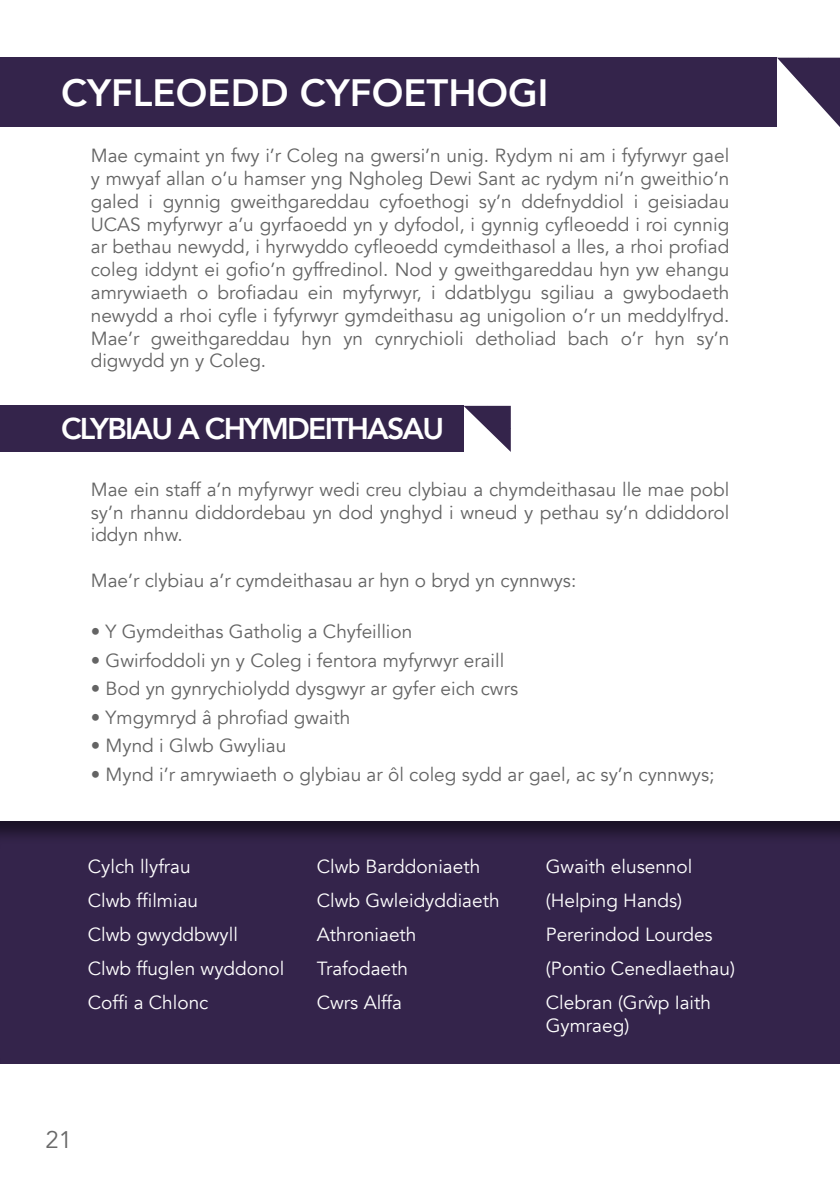
<style>
.page{position:relative;width:840px;height:1191px;background:#fff}
.page>*{position:absolute;margin:0;border:0;box-sizing:border-box;transform-origin:0 0}
.t1{font:800 38px "Avenir";color:#fff}
.t2{font:800 30px "Avenir";letter-spacing:-.06em;color:#fff}
.t3{font:24px "Avenir";color:#696969}
.t4{font:19px/22.8px "Avenir";color:#646464;text-align:justify}
.t5{font:19px/34.2px "Avenir";color:#fff}
</style>
<div class="page">
<div style="left:0;top:406px;width:463px;height:46px;background:#34244b"></div>
<div style="left:0;top:803px;width:839px;height:260px;background:#000;opacity:.5"></div>
<div style="left:0;top:58px;width:776px;height:69px;background:#34244b"></div>
<svg style="left:776px;top:58px;width:63px;height:69px"></svg>
<svg style="left:463px;top:406px;width:47px;height:46px"></svg>
<h1 class="t1" style="left:61px;top:63px;width:488px">CYFLEOEDD CYFOETHOGI</h1>
<p class="t4" style="left:91px;top:145px;width:639px">Mae cymaint yn fwy i’r Coleg na gwersi’n unig. Rydym ni am i fyfyrwyr gael y mwyaf allan o’u hamser yng Ngholeg Dewi Sant ac rydym ni’n gweithio’n galed i gynnig gweithgareddau cyfoethogi sy’n ddefnyddiol i geisiadau UCAS myfyrwyr a’u gyrfaoedd yn y dyfodol, i gynnig cyfleoedd i roi cynnig ar bethau newydd, i hyrwyddo cyfleoedd cymdeithasol a lles, a rhoi profiad coleg iddynt ei gofio’n gyffredinol. Nod y gweithgareddau hyn yw ehangu amrywiaeth o brofiadau ein myfyrwyr, i ddatblygu sgiliau a gwybodaeth newydd a rhoi cyfle i fyfyrwyr gymdeithasu ag unigolion o’r un meddylfryd.<br>Mae’r gweithgareddau hyn yn cynrychioli detholiad bach o’r hyn sy’n digwydd yn y Coleg.</p>
<h2 class="t2" style="left:61px;top:405px;width:384px">CLYBIAU A CHYMDEITHASAU</h2>
<p class="t4" style="left:91px;top:478px;width:639px">Mae ein staff a’n myfyrwyr wedi creu clybiau a chymdeithasau lle mae pobl sy’n rhannu diddordebau yn dod ynghyd i wneud y pethau sy’n ddiddorol iddyn nhw.</p>
<p class="t4" style="left:91px;top:569px;width:487px">Mae’r clybiau a’r cymdeithasau ar hyn o bryd yn cynnwys:</p>
<p class="t4" style="left:91px;top:621px;width:323px">• Y Gymdeithas Gatholig a Chyfeillion</p>
<p class="t4" style="left:91px;top:649px;width:414px">• Gwirfoddoli yn y Coleg i fentora myfyrwyr eraill</p>
<p class="t4" style="left:91px;top:677px;width:428px">• Bod yn gynrychiolydd dysgwyr ar gyfer eich cwrs</p>
<p class="t4" style="left:91px;top:706px;width:261px">• Ymgymryd â phrofiad gwaith</p>
<p class="t4" style="left:91px;top:734px;width:197px">• Mynd i Glwb Gwyliau</p>
<p class="t4" style="left:91px;top:763px;width:624px">• Mynd i’r amrywiaeth o glybiau ar ôl coleg sydd ar gael, ac sy’n cynnwys;</p>
<p class="t5" style="left:88px;top:849px;width:198px">Cylch llyfrau<br>Clwb ffilmiau<br>Clwb gwyddbwyll<br>Clwb ffuglen wyddonol<br>Coffi a Chlonc</p>
<p class="t5" style="left:317px;top:849px;width:184px">Clwb Barddoniaeth<br>Clwb Gwleidyddiaeth<br>Athroniaeth<br>Trafodaeth<br>Cwrs Alffa</p>
<p class="t5" style="left:545px;top:849px;width:190px">Gwaith elusennol (Helping Hands)<br>Pererindod Lourdes (Pontio Cenedlaethau)<br>Clebran (Grŵp Iaith</p>
<p class="t5" style="left:545px;top:1008px;width:85px">Gymraeg)</p>
<p class="t3" style="left:45px;top:1125px;width:28px">21</p>
</div>
